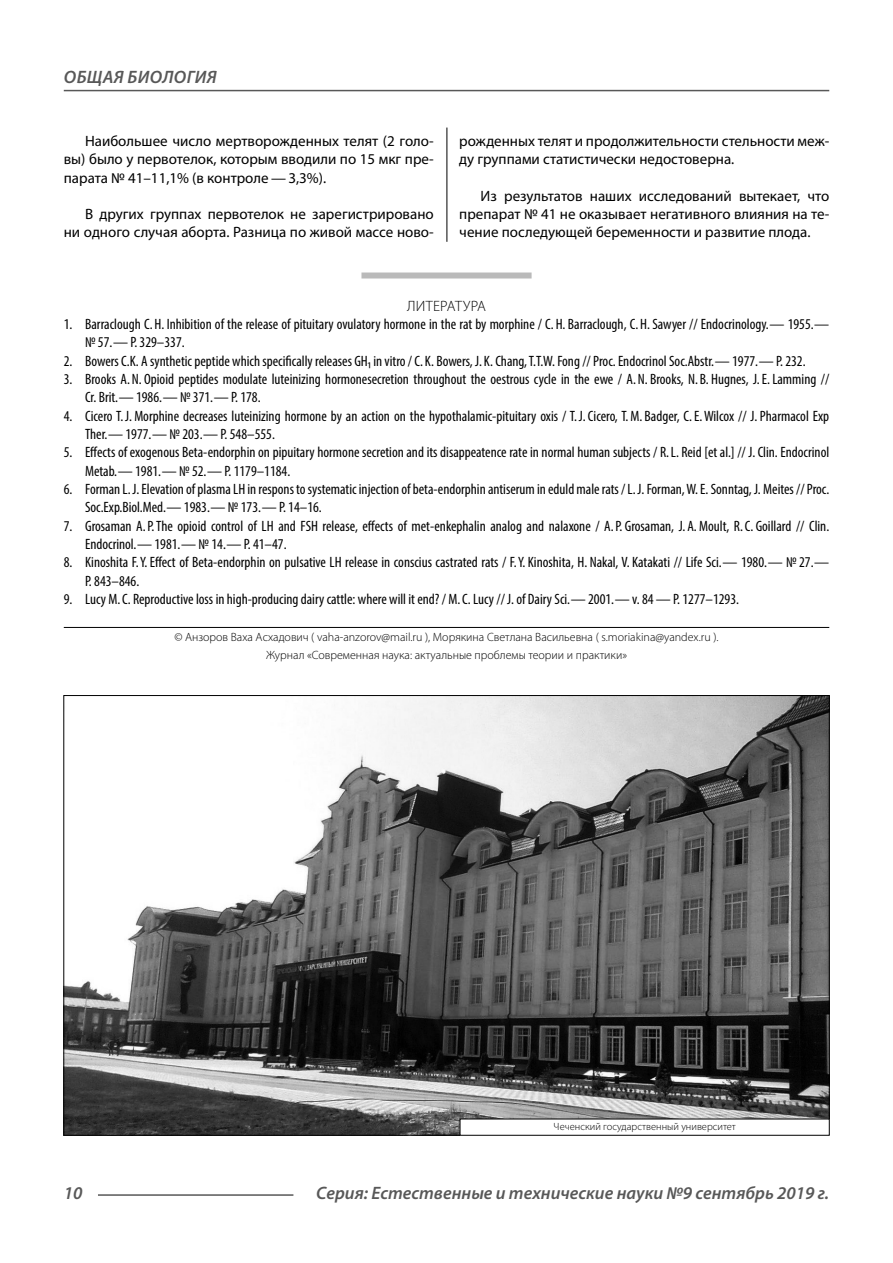
<style>
.page{position:relative;width:893px;height:1263px;background:#fff}
.page>*{position:absolute;margin:0;border:0;box-sizing:border-box;transform-origin:0 0}
.t1{font:italic 600 18px "Myriad Pro";color:#585858}
.t2{font:italic 600 18px "Myriad Pro";letter-spacing:.02em;color:#585858}
.t3{font:condensed 15px/18.3px "Myriad Pro";color:#000}
.t4{font:15px/18.3px "Myriad Pro";color:#000;text-align:justify}
.t5{font:300 15px "Myriad Pro";letter-spacing:.02em;color:#000}
.t6{font:300 12px/18.3px "Myriad Pro";color:#000;text-align:center}
.t7{font:300 10.5px "Myriad Pro";color:#000}
</style>
<div class="page">
<hr style="left:446px;top:128px;width:1px;height:1007px;background:#000">
<div style="left:361px;top:273px;width:170px;height:6px;background:#bababa"></div>
<div style="left:64px;top:310px;width:765px;height:953px;background:#fff"></div>
<hr style="left:64px;top:627px;width:765px;height:1px;background:#000">
<img style="left:65px;top:697px;width:763px;height:437px">
<div style="left:460px;top:1119px;width:369px;height:16px;background:#fff"></div>
<div style="left:460px;top:1119px;width:370px;height:17px;border:1px solid #000"></div>
<hr style="left:98px;top:1194px;width:195px;height:2px;background:#585858">
<hr style="left:64px;top:90px;width:765px;height:1px;background:#585858">
<p class="t2" style="left:64px;top:71px;width:154px">ОБЩАЯ БИОЛОГИЯ</p>
<p class="t4" style="left:64px;top:133px;width:371px;text-indent:21px">Наибольшее число мертворожденных телят (2 голо&shy;вы) было у первотелок, которым вводили по 15 мкг пре&shy;парата № 41–11,1% (в контроле — 3,3%).</p>
<p class="t4" style="left:64px;top:206px;width:371px;text-align:right">В других группах первотелок не зарегистрировано<br>ни одного случая аборта. Разница по живой массе ново-</p>
<p class="t4" style="left:459px;top:133px;width:371px">рожденных телят и продолжительности стельности меж&shy;ду группами статистически недостоверна.</p>
<p class="t4" style="left:459px;top:188px;width:371px;text-indent:21px">Из результатов наших исследований вытекает, что препарат № 41 не оказывает негативного влияния на те&shy;чение последующей беременности и развитие плода.</p>
<p class="t5" style="left:407px;top:300px;width:80px">ЛИТЕРАТУРА</p>
<p class="t3" style="left:85px;top:316px;width:746px;text-indent:-21px">1. Barraclough C. H. Inhibition of the release of pituitary ovulatory hormone in the rat by morphine / C. H. Barraclough, C. H. Sawyer // Endocrinology. — 1955. — № 57. — P. 329–337.</p>
<p class="t3" style="left:64px;top:353px;width:743px">2. Bowers C.K. A synthetic peptide which specifically releases GH1 in vitro / C. K. Bowers, J. K. Chang, T.T.W. Fong // Proc. Endocrinol Soc.Abstr. — 1977. — P. 232.</p>
<p class="t3" style="left:85px;top:371px;width:746px;text-indent:-21px">3. Brooks A. N. Opioid peptides modulate luteinizing hormonesecretion throughout the oestrous cycle in the ewe / A. N. Brooks, N. B. Hugnes, J. E. Lamming //<br>Cr. Brit. — 1986. — № 371. — P. 178.</p>
<p class="t3" style="left:85px;top:408px;width:746px;text-indent:-21px">4. Cicero T. J. Morphine decreases luteinizing hormone by an action on the hypothalamic-pituitary oxis / T. J. Cicero, T. M. Badger, C. E. Wilcox // J. Pharmacol Exp<br>Ther. — 1977. — № 203. — P. 548–555.</p>
<p class="t3" style="left:85px;top:445px;width:746px;text-indent:-21px">5. Effects of exogenous Beta-endorphin on pipuitary hormone secretion and its disappeatence rate in normal human subjects / R. L. Reid [et al.] // J. Clin. Endocrinol<br>Metab. — 1981. — № 52. — P. 1179–1184.</p>
<p class="t3" style="left:85px;top:481px;width:746px;text-indent:-21px">6. Forman L. J. Elevation of plasma LH in respons to systematic injection of beta-endorphin antiserum in eduld male rats / L. J. Forman, W. E. Sonntag, J. Meites // Proc.<br>Soc.Exp.Biol.Med. — 1983. — № 173. — P. 14–16.</p>
<p class="t3" style="left:85px;top:518px;width:746px;text-indent:-21px">7. Grosaman A. P. The opioid control of LH and FSH release, effects of met-enkephalin analog and nalaxone / A. P. Grosaman, J. A. Moult, R. C. Goillard // Clin.<br>Endocrinol. — 1981. — № 14. — P. 41–47.</p>
<p class="t3" style="left:85px;top:555px;width:746px;text-indent:-21px">8. Kinoshita F. Y. Effect of Beta-endorphin on pulsative LH release in conscius castrated rats / F. Y. Kinoshita, H. Nakal, V. Katakati // Life Sci. — 1980. — № 27. —<br>P. 843–846.</p>
<p class="t3" style="left:64px;top:591px;width:677px">9. Lucy M. C. Reproductive loss in high-producing dairy cattle: where will it end? / M. C. Lucy // J. of Dairy Sci. — 2001. — v. 84 — Р. 1277–1293.</p>
<p class="t6" style="left:174px;top:628px;width:546px">© Анзоров Ваха Асхадович ( vaha-anzorov@mail.ru ), Морякина Светлана Васильевна ( s.moriakina@yandex.ru ).<br>Журнал «Современная наука: актуальные проблемы теории и практики»</p>
<p class="t7" style="left:553px;top:1122px;width:184px">Чеченский государственный университет</p>
<p class="t1" style="left:64px;top:1186px;width:20px">10</p>
<p class="t1" style="left:316px;top:1186px;width:514px">Серия: Естественные и технические науки №9 сентябрь 2019 г.</p>
</div>
